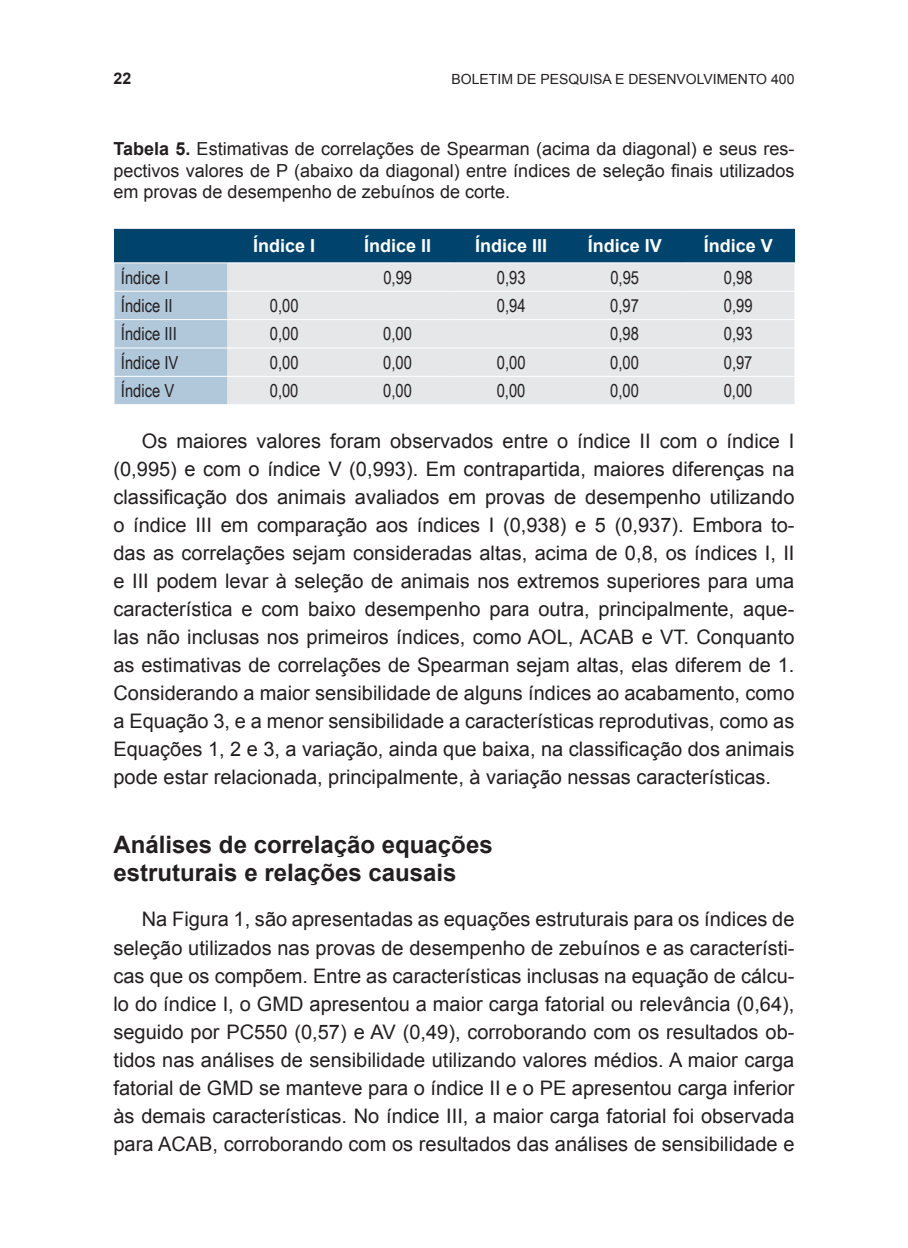
<style>
.page{position:relative;width:908px;height:1248px;background:#fff}
.page>*{position:absolute;margin:0;border:0;box-sizing:border-box;transform-origin:0 0}
.t1{font:700 24px/28.8px "Arial";color:#231f20}
.t2{font:20px/28px "Arial";color:#231f20;text-align:justify}
.t3{font:18px/21.6px "Arial";color:#231f20;text-align:justify}
.t4{font:18px "Arial Narrow";color:#231f20}
.t5{font:700 18px "Arial";color:#fff}
.t6{font:700 16px "Arial";color:#231f20}
.t7{font:14px "Arial";color:#231f20}
.s1{font-weight:700}
</style>
<div class="page">
<svg style="left:114px;top:229px;width:681px;height:175px;background:#b4c4d0"></svg>
<p class="t6" style="left:113px;top:67px;width:19px">22</p>
<p class="t7" style="left:451px;top:69px;width:344px">BOLETIM DE PESQUISA E DESENVOLVIMENTO 400</p>
<p class="t3" style="left:113px;top:138px;width:682px"><span class="s1">Tabela 5.</span> Estimativas de correlações de Spearman (acima da diagonal) e seus res&shy;pectivos valores de P (abaixo da diagonal) entre índices de seleção finais utilizados em provas de desempenho de zebuínos de corte.</p>
<p class="t5" style="left:253px;top:234px;width:64px">Índice I</p>
<p class="t5" style="left:364px;top:234px;width:69px">Índice II</p>
<p class="t5" style="left:475px;top:234px;width:74px">Índice III</p>
<p class="t5" style="left:587px;top:234px;width:76px">Índice IV</p>
<p class="t5" style="left:703px;top:234px;width:71px">Índice V</p>
<p class="t4" style="left:121px;top:264px;width:49px">Índice I</p>
<p class="t4" style="left:383px;top:264px;width:30px">0,99</p>
<p class="t4" style="left:496px;top:264px;width:30px">0,93</p>
<p class="t4" style="left:610px;top:264px;width:30px">0,95</p>
<p class="t4" style="left:723px;top:264px;width:30px">0,98</p>
<p class="t4" style="left:121px;top:292px;width:53px">Índice II</p>
<p class="t4" style="left:270px;top:292px;width:30px">0,00</p>
<p class="t4" style="left:496px;top:292px;width:30px">0,94</p>
<p class="t4" style="left:610px;top:292px;width:30px">0,97</p>
<p class="t4" style="left:723px;top:292px;width:30px">0,99</p>
<p class="t4" style="left:121px;top:321px;width:57px">Índice III</p>
<p class="t4" style="left:270px;top:321px;width:30px">0,00</p>
<p class="t4" style="left:383px;top:321px;width:30px">0,00</p>
<p class="t4" style="left:610px;top:321px;width:30px">0,98</p>
<p class="t4" style="left:723px;top:321px;width:30px">0,93</p>
<p class="t4" style="left:121px;top:349px;width:59px">Índice IV</p>
<p class="t4" style="left:270px;top:349px;width:30px">0,00</p>
<p class="t4" style="left:383px;top:349px;width:30px">0,00</p>
<p class="t4" style="left:496px;top:349px;width:30px">0,00</p>
<p class="t4" style="left:610px;top:349px;width:30px">0,00</p>
<p class="t4" style="left:723px;top:349px;width:30px">0,97</p>
<p class="t4" style="left:121px;top:377px;width:55px">Índice V</p>
<p class="t4" style="left:270px;top:377px;width:30px">0,00</p>
<p class="t4" style="left:383px;top:377px;width:30px">0,00</p>
<p class="t4" style="left:496px;top:377px;width:30px">0,00</p>
<p class="t4" style="left:610px;top:377px;width:30px">0,00</p>
<p class="t4" style="left:723px;top:377px;width:30px">0,00</p>
<p class="t2" style="left:113px;top:427px;width:682px;text-indent:28px">Os maiores valores foram observados entre o índice II com o índice I (0,995) e com o índice V (0,993). Em contrapartida, maiores diferenças na classificação dos animais avaliados em provas de desempenho utilizando o índice III em comparação aos índices I (0,938) e 5 (0,937). Embora to&shy;das as correlações sejam consideradas altas, acima de 0,8, os índices I, II e III podem levar à seleção de animais nos extremos superiores para uma característica e com baixo desempenho para outra, principalmente, aque&shy;las não inclusas nos primeiros índices, como AOL, ACAB e VT. Conquanto as estimativas de correlações de Spearman sejam altas, elas diferem de 1.<br>Considerando a maior sensibilidade de alguns índices ao acabamento, como a Equação 3, e a menor sensibilidade a características reprodutivas, como as Equações 1, 2 e 3, a variação, ainda que baixa, na classificação dos animais pode estar relacionada, principalmente, à variação nessas características.</p>
<p class="t1" style="left:113px;top:830px;width:380px">Análises de correlação equações estruturais e relações causais</p>
<p class="t2" style="left:113px;top:905px;width:682px;text-indent:28px">Na Figura 1, são apresentadas as equações estruturais para os índices de seleção utilizados nas provas de desempenho de zebuínos e as característi&shy;cas que os compõem. Entre as características inclusas na equação de cálcu&shy;lo do índice I, o GMD apresentou a maior carga fatorial ou relevância (0,64), seguido por PC550 (0,57) e AV (0,49), corroborando com os resultados ob&shy;tidos nas análises de sensibilidade utilizando valores médios. A maior carga fatorial de GMD se manteve para o índice II e o PE apresentou carga inferior às demais características. No índice III, a maior carga fatorial foi observada para ACAB, corroborando com os resultados das análises de sensibilidade e</p>
</div>
